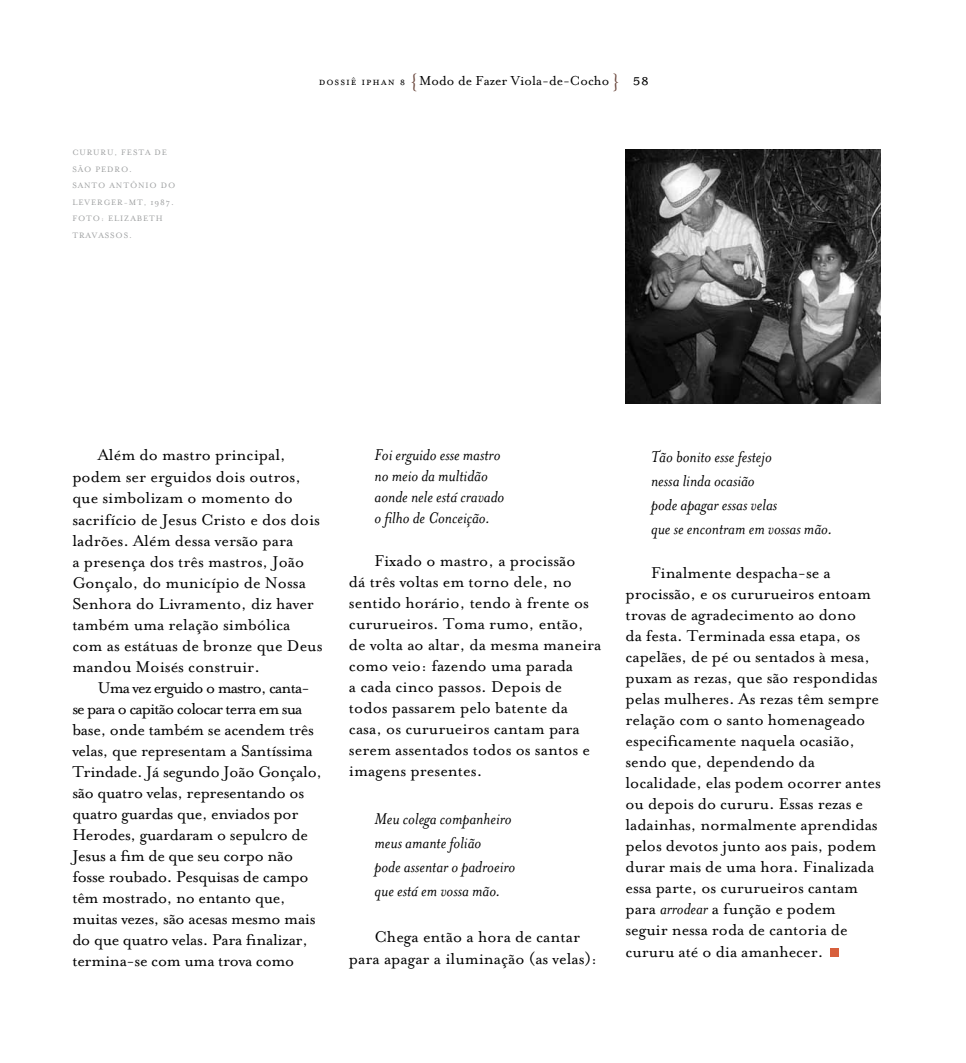
<style>
.page{position:relative;width:966px;height:1063px;background:#fff}
.page>*{position:absolute;margin:0;border:0;box-sizing:border-box;transform-origin:0 0}
.t1{font:18px/21px "Mrs Eaves Roman";letter-spacing:-.005em;color:#000}
.t2{font:italic 18px/24px "Mrs Eaves";color:#000}
.t3{font:15px "Mrs Eaves Roman";color:#000}
.t4{font:9px "Mrs Eaves Roman";letter-spacing:.1em;color:#9c9e9f}
.s1{font-family:"Mrs Eaves Small Caps";font-size:12px}
.s2{font-family:"Adobe Garamond Pro";font-size:21px;color:#6b483e}
.s3{font-family:"Mrs Eaves Small Caps";font-size:18px}
.s4{font-family:"Mrs Eaves";font-style:italic}
</style>
<div class="page">
<div style="left:829px;top:948px;width:9px;height:9px;background:#d75f3c"></div>
<img style="left:625px;top:149px;width:255px;height:255px">
<p class="t4" style="left:72px;top:148px;width:62px">Cururu, Festa</p>
<p class="t4" style="left:154px;top:148px;width:7px">de</p>
<p class="t4" style="left:72px;top:164px;width:37px">São Pedro</p>
<p class="t4" style="left:129px;top:164px;width:4px">.</p>
<p class="t4" style="left:72px;top:181px;width:14px">Santo</p>
<p class="t4" style="left:109px;top:181px;width:15px">Antônio</p>
<p class="t4" style="left:161px;top:181px;width:8px">do</p>
<p class="t4" style="left:72px;top:197px;width:14px">Leverger</p>
<p class="t4" style="left:124px;top:197px;width:52px">-MT, 1987.</p>
<p class="t4" style="left:72px;top:214px;width:14px">Foto</p>
<p class="t4" style="left:101px;top:214px;width:37px">: Elizabeth</p>
<p class="t4" style="left:72px;top:230px;width:14px">Travassos</p>
<p class="t4" style="left:129px;top:230px;width:4px">.</p>
<p class="t3" style="left:318px;top:72px;width:332px"><span class="s1">dossiê iphan 8</span> <span class="s2">{</span>Modo de Fazer Viola-de-Cocho <span class="s2">}</span> <span class="s3">58</span></p>
<p class="t1" style="left:72px;top:444px;width:251px;text-indent:26px">Além do mastro principal, podem ser erguidos dois outros, que simbolizam o momento do sacrifício de Jesus Cristo e dos dois ladrões. Além dessa versão para<br>a presença dos três mastros, João<br>Gonçalo, do município de Nossa<br>Senhora do Livramento, diz haver também uma relação simbólica com as estátuas de bronze que Deus mandou Moisés construir.</p>
<p class="t1" style="left:72px;top:677px;width:251px;text-indent:26px">Uma vez erguido o mastro, canta&shy;se para o capitão colocar terra em sua base, onde também se acendem três velas, que representam a Santíssima Trindade. Já segundo João Gonçalo, são quatro velas, representando os quatro guardas que, enviados por Herodes, guardaram o sepulcro de Jesus a fim de que seu corpo não fosse roubado. Pesquisas de campo têm mostrado, no entanto que, muitas vezes, são acesas mesmo mais do que quatro velas. Para finalizar, termina-se com uma trova como</p>
<p class="t2" style="left:374px;top:444px;width:131px;line-height:21px">Foi erguido esse mastro no meio da multidão aonde nele está cravado o filho de Conceição.</p>
<p class="t1" style="left:349px;top:550px;width:254px;text-indent:26px">Fixado o mastro, a procissão<br>dá três voltas em torno dele, no sentido horário, tendo à frente os cururueiros. Toma rumo, então, de volta ao altar, da mesma maneira como veio: fazendo uma parada<br>a cada cinco passos. Depois de todos passarem pelo batente da casa, os cururueiros cantam para serem assentados todos os santos e imagens presentes.</p>
<p class="t2" style="left:374px;top:807px;width:142px">Meu colega companheiro meus amante folião<br>pode assentar o padroeiro que está em vossa mão.</p>
<p class="t1" style="left:349px;top:926px;width:250px;line-height:21.6px;text-align:center">Chega então a hora de cantar<br>para apagar a iluminação (as velas):</p>
<p class="t2" style="left:651px;top:445px;width:183px">Tão bonito esse festejo<br>nessa linda ocasião<br>pode apagar essas velas<br>que se encontram em vossas mão.</p>
<p class="t1" style="left:625px;top:562px;width:257px;text-indent:26px">Finalmente despacha-se a procissão, e os cururueiros entoam trovas de agradecimento ao dono<br>da festa. Terminada essa etapa, os capelães, de pé ou sentados à mesa, puxam as rezas, que são respondidas pelas mulheres. As rezas têm sempre relação com o santo homenageado especificamente naquela ocasião, sendo que, dependendo da localidade, elas podem ocorrer antes ou depois do cururu. Essas rezas e ladainhas, normalmente aprendidas pelos devotos junto aos pais, podem durar mais de uma hora. Finalizada essa parte, os cururueiros cantam para <span class="s4">arrodear</span> a função e podem seguir nessa roda de cantoria de cururu até o dia amanhecer.</p>
</div>
